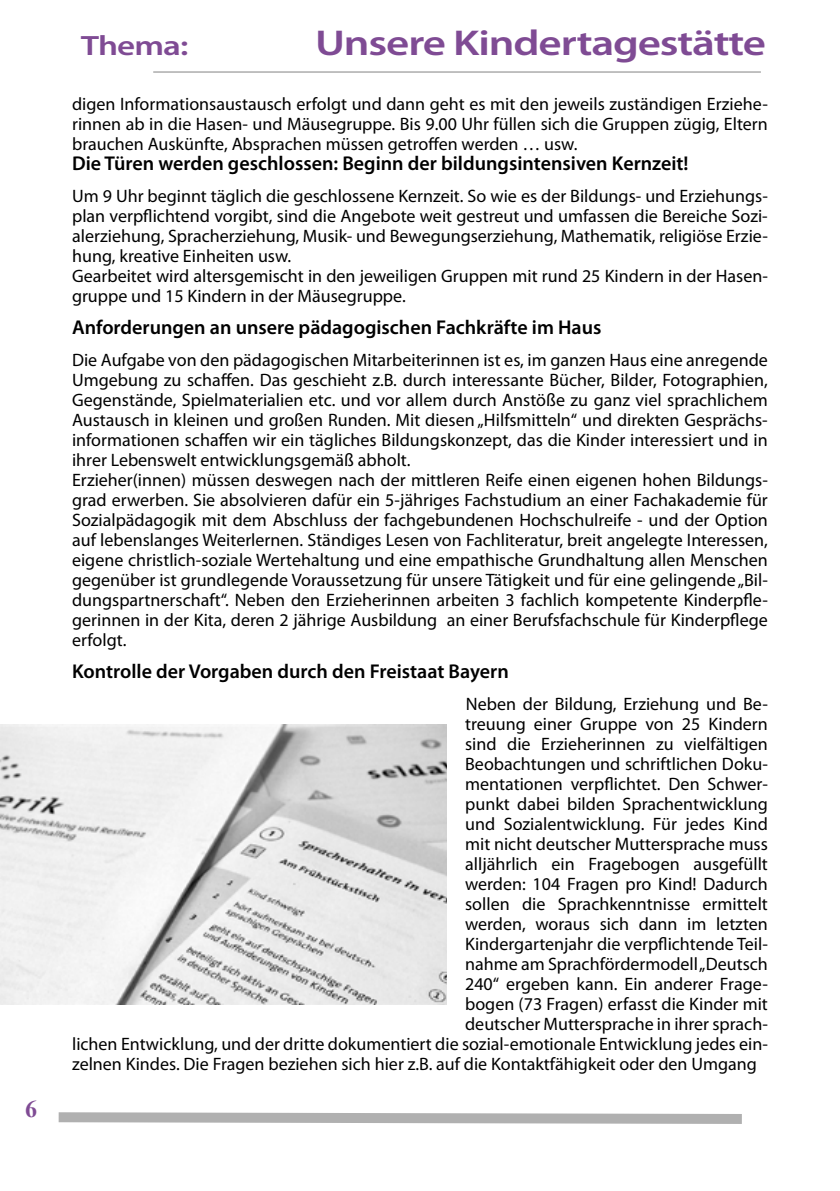
<style>
.page{position:relative;width:840px;height:1191px;background:#fff}
.page>*{position:absolute;margin:0;border:0;box-sizing:border-box;transform-origin:0 0}
.t1{font:600 36px "Myriad Pro";letter-spacing:-.025em;color:#7f4b94;scale:1.25 1}
.t2{font:600 28px "Myriad Pro";letter-spacing:-.025em;color:#7f4b94;scale:1.25 1}
.t3{font:700 24px "Times New Roman";color:#7f4b94}
.t4{font:600 20px "Myriad Pro";color:#000}
.t5{font:18px/20px "Myriad Pro";color:#000}
</style>
<div class="page">
<hr style="left:153px;top:72px;width:607px;height:1px;background:#000">
<svg style="left:58px;top:1112px;width:684px;height:12px;background:#bdbdbd"></svg>
<img style="left:0;top:724px;width:446px;height:280px">
<h3 class="t3" style="left:25px;top:1091px;width:13px">6</h3>
<h2 class="t2" style="left:81px;top:28px;width:87px">Thema:</h2>
<h1 class="t1" style="left:315px;top:20px;width:362px">Unsere Kindertagestätte</h1>
<p class="t5" style="left:72px;top:93px;width:697px;text-align:justify">digen Informationsaustausch erfolgt und dann geht es mit den jeweils zuständigen Erziehe&shy;rinnen ab in die Hasen- und Mäusegruppe. Bis 9.00 Uhr füllen sich die Gruppen zügig, Eltern brauchen Auskünfte, Absprachen müssen getroffen werden … usw.</p>
<p class="t4" style="left:72px;top:150px;width:617px">Die Türen werden geschlossen: Beginn der bildungsintensiven Kernzeit!</p>
<p class="t5" style="left:72px;top:185px;width:697px">Um 9 Uhr beginnt täglich die geschlossene Kernzeit. So wie es der Bildungs- und Erziehungs&shy;plan verpflichtend vorgibt, sind die Angebote weit gestreut und umfassen die Bereiche Sozi&shy;alerziehung, Spracherziehung, Musik- und Bewegungserziehung, Mathematik, religiöse Erzie&shy;hung, kreative Einheiten usw.<br>Gearbeitet wird altersgemischt in den jeweiligen Gruppen mit rund 25 Kindern in der Hasen&shy;gruppe und 15 Kindern in der Mäusegruppe.</p>
<p class="t4" style="left:72px;top:314px;width:530px">Anforderungen an unsere pädagogischen Fachkräfte im Haus</p>
<p class="t5" style="left:72px;top:349px;width:697px">Die Aufgabe von den pädagogischen Mitarbeiterinnen ist es, im ganzen Haus eine anregende Umgebung zu schaffen. Das geschieht z.B. durch interessante Bücher, Bilder, Fotographien, Gegenstände, Spielmaterialien etc. und vor allem durch Anstöße zu ganz viel sprachlichem Austausch in kleinen und großen Runden. Mit diesen „Hilfsmitteln“ und direkten Gesprächs&shy;informationen schaffen wir ein tägliches Bildungskonzept, das die Kinder interessiert und in ihrer Lebenswelt entwicklungsgemäß abholt.<br>Erzieher(innen) müssen deswegen nach der mittleren Reife einen eigenen hohen Bildungs&shy;grad erwerben. Sie absolvieren dafür ein 5-jähriges Fachstudium an einer Fachakademie für Sozialpädagogik mit dem Abschluss der fachgebundenen Hochschulreife - und der Option auf lebenslanges Weiterlernen. Ständiges Lesen von Fachliteratur, breit angelegte Interessen, eigene christlich-soziale Wertehaltung und eine empathische Grundhaltung allen Menschen gegenüber ist grundlegende Voraussetzung für unsere Tätigkeit und für eine gelingende „Bil&shy;dungspartnerschaft“. Neben den Erzieherinnen arbeiten 3 fachlich kompetente Kinderpfle&shy;gerinnen in der Kita, deren 2 jährige Ausbildung an einer Berufsfachschule für Kinderpflege erfolgt.</p>
<p class="t4" style="left:72px;top:658px;width:438px">Kontrolle der Vorgaben durch den Freistaat Bayern</p>
<p class="t5" style="left:465px;top:693px;width:303px">Neben der Bildung, Erziehung und Be-</p>
<p class="t5" style="left:465px;top:713px;width:304px">treuung einer Gruppe von 25 Kindern</p>
<p class="t5" style="left:465px;top:733px;width:304px">sind die Erzieherinnen zu vielfältigen</p>
<p class="t5" style="left:465px;top:753px;width:304px">Beobachtungen und schriftlichen Doku-</p>
<p class="t5" style="left:465px;top:773px;width:304px">mentationen verpflichtet. Den Schwer-</p>
<p class="t5" style="left:465px;top:793px;width:304px">punkt dabei bilden Sprachentwicklung</p>
<p class="t5" style="left:465px;top:813px;width:304px">und Sozialentwicklung. Für jedes Kind</p>
<p class="t5" style="left:465px;top:833px;width:304px">mit nicht deutscher Muttersprache muss</p>
<p class="t5" style="left:465px;top:853px;width:304px">alljährlich ein Fragebogen ausgefüllt</p>
<p class="t5" style="left:465px;top:873px;width:304px">werden: 104 Fragen pro Kind! Dadurch</p>
<p class="t5" style="left:465px;top:893px;width:304px">sollen die Sprachkenntnisse ermittelt</p>
<p class="t5" style="left:465px;top:913px;width:304px">werden, woraus sich dann im letzten</p>
<p class="t5" style="left:465px;top:933px;width:304px">Kindergartenjahr die verpflichtende Teil-</p>
<p class="t5" style="left:465px;top:953px;width:304px">nahme am Sprachfördermodell „Deutsch</p>
<p class="t5" style="left:465px;top:973px;width:304px">240“ ergeben kann. Ein anderer Frage-</p>
<p class="t5" style="left:465px;top:993px;width:304px">bogen (73 Fragen) erfasst die Kinder mit</p>
<p class="t5" style="left:465px;top:1013px;width:304px">deutscher Muttersprache in ihrer sprach-</p>
<p class="t5" style="left:72px;top:1033px;width:697px">lichen Entwicklung, und der dritte dokumentiert die sozial-emotionale Entwicklung jedes ein-</p>
<p class="t5" style="left:72px;top:1053px;width:686px">zelnen Kindes. Die Fragen beziehen sich hier z.B. auf die Kontaktfähigkeit oder den Umgang</p>
</div>
